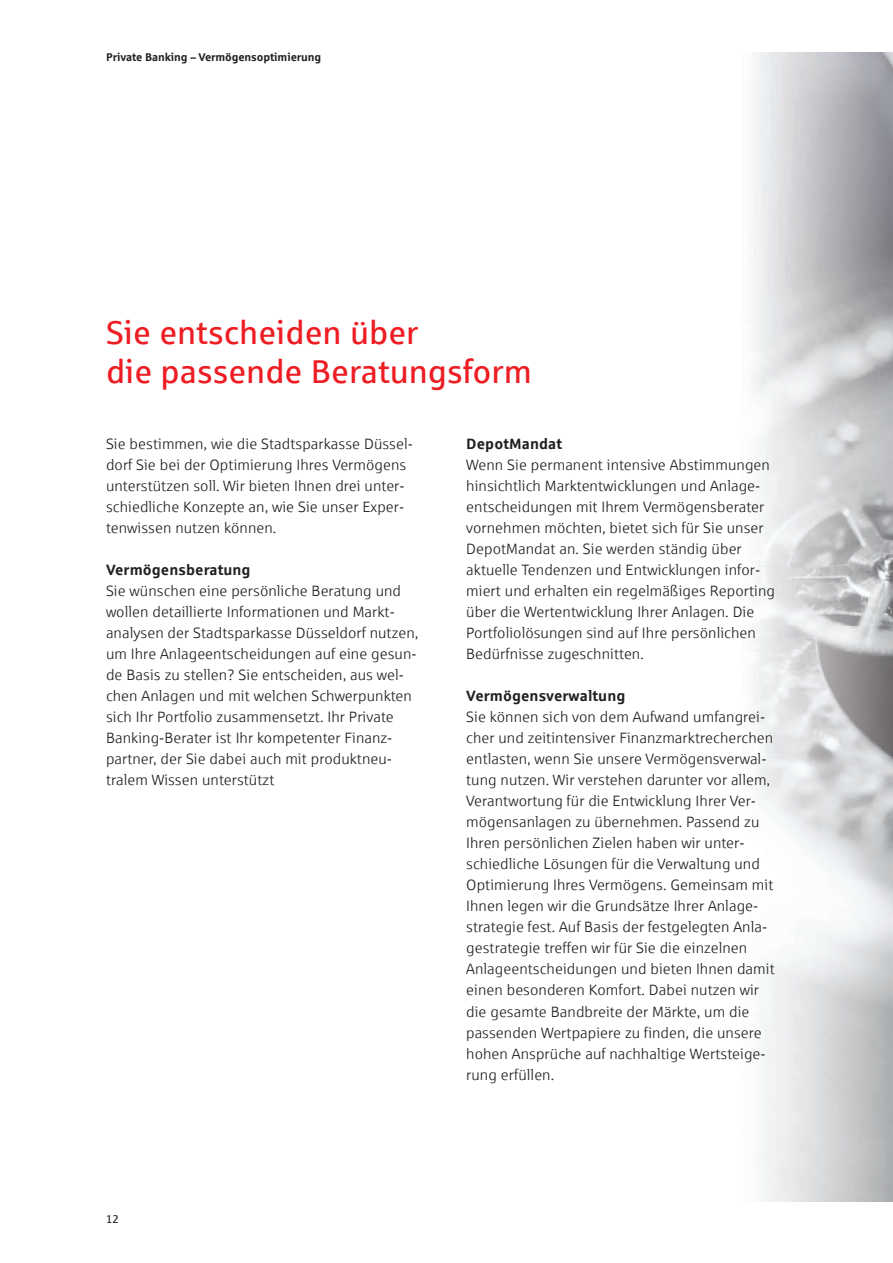
<style>
.page{position:relative;width:893px;height:1263px;background:#fff}
.page>*{position:absolute;margin:0;border:0;box-sizing:border-box;transform-origin:0 0}
.t1{font:33px/38.2px "Sparkasse Rg";color:#ee1d23}
.t2{font:15px/21px "Sparkasse Lt";letter-spacing:.005em;color:#231f20}
.t3{font:700 15px "Sparkasse Rg";letter-spacing:.005em;color:#231f20}
.t4{font:700 11.25px "Sparkasse Rg";letter-spacing:-.01em;color:#231f20}
.t5{font:11.25px "Sparkasse Rg";color:#231f20}
</style>
<div class="page">
<img style="left:759px;top:52px;width:133px;height:1px">
<img style="left:753px;top:53px;width:139px;height:1148px">
<p class="t4" style="left:106px;top:50px;width:217px">Private Banking – Vermögensoptimierung</p>
<h1 class="t1" style="left:106px;top:313px;width:427px">Sie entscheiden über<br>die passende Beratungsform</h1>
<p class="t2" style="left:106px;top:433px;width:308px">Sie be stimmen, wie die Stadtsparkasse Düssel&shy;dorf Sie bei der Optimierung Ihres Vermögens unter stützen soll. Wir bieten Ihnen drei unter&shy;schiedliche Konzepte an, wie Sie unser Exper&shy;ten wissen nutzen können.</p>
<p class="t3" style="left:106px;top:560px;width:146px">Vermögensberatung</p>
<p class="t2" style="left:106px;top:580px;width:313px">Sie wünschen eine persönliche Beratung und wollen detaillierte Informationen und Markt&shy;analysen der Stadtsparkasse Düsseldorf nutzen, um Ihre Anlageentscheidungen auf eine gesun&shy;de Basis zu stellen? Sie entscheiden, aus wel&shy;chen Anlagen und mit welchen Schwerpunkten sich Ihr Portfolio zusammensetzt. Ihr Private Banking-Berater ist Ihr kompetenter Finanz&shy;partner, der Sie dabei auch mit produktneu&shy;tralem Wissen unterstützt</p>
<p class="t3" style="left:466px;top:434px;width:97px">DepotMandat</p>
<p class="t2" style="left:466px;top:454px;width:310px">Wenn Sie permanent intensive Abstimmungen hinsichtlich Marktentwicklungen und Anlage&shy;entscheidungen mit Ihrem Vermögensberater vornehmen möchten, bietet sich für Sie unser DepotMandat an. Sie werden ständig über aktuelle Tendenzen und Ent wicklungen infor&shy;miert und erhalten ein regelmäßiges Reporting über die Wertent wick lung Ihrer Anlagen. Die Portfoliolösungen sind auf Ihre persönlichen Bedürfnisse zugeschnitten.</p>
<p class="t3" style="left:466px;top:686px;width:161px">Vermögensverwaltung</p>
<p class="t2" style="left:466px;top:706px;width:310px">Sie können sich von dem Aufwand umfangrei&shy;cher und zeitintensiver Finanzmarktrecherchen entlasten, wenn Sie unsere Vermögens verwal&shy;tung nutzen. Wir verstehen darunter vor allem, Verantwortung für die Entwicklung Ihrer Ver&shy;mögensanlagen zu übernehmen. Passend zu Ihren persönlichen Zielen haben wir unter&shy;schiedliche Lösungen für die Verwaltung und Optimierung Ihres Vermögens. Gemeinsam mit Ihnen legen wir die Grundsätze Ihrer Anlage&shy;strategie fest. Auf Basis der festgelegten Anla&shy;ge strategie treffen wir für Sie die einzelnen Anlageentscheidungen und bieten Ihnen damit einen besonderen Komfort. Dabei nutzen wir die gesamte Bandbreite der Märkte, um die passenden Wertpapiere zu finden, die unsere hohen An sprüche auf nachhaltige Wertsteige&shy;rung erfüllen.</p>
<p class="t5" style="left:106px;top:1211px;width:14px">12</p>
</div>
